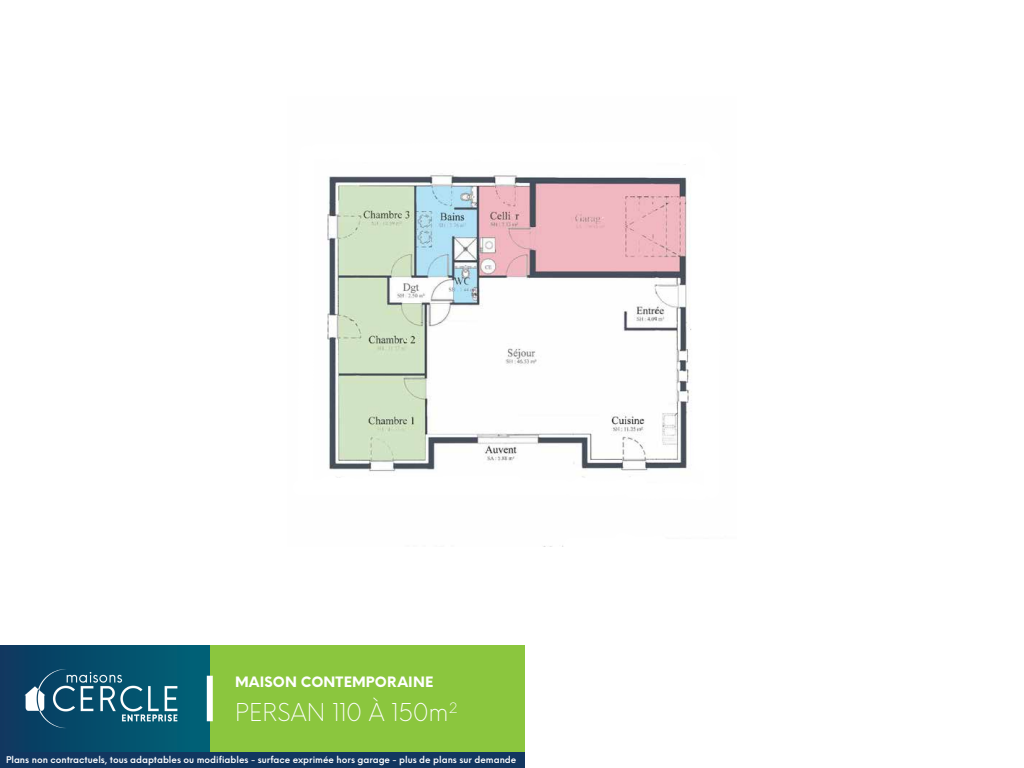
<style>
.page{position:relative;width:1024px;height:768px;background:#fff}
.page>*{position:absolute;margin:0;border:0;box-sizing:border-box;transform-origin:0 0}
.t1{font:300 24px "Neue Einstellung";letter-spacing:.005em;color:#fff}
.t2{font:800 14px "Neue Einstellung";letter-spacing:.01em;color:#fff}
.t3{font:600 9px "Neue Einstellung";color:#fff}
</style>
<div class="page">
<div style="left:0;top:645px;width:210px;height:107px;background:linear-gradient(to right,#0b385f,#006478)"></div>
<div style="left:210px;top:645px;width:314px;height:107px;background:#8bc63e"></div>
<div style="left:0;top:752px;width:524px;height:16px;background:#123760"></div>
<div style="left:207px;top:676px;width:6px;height:45px;background:#fff"></div>
<img style="left:18px;top:664px;width:167px;height:69px">
<img style="left:327px;top:164px;width:365px;height:383px">
<p class="t2" style="left:235px;top:672px;width:200px">MAISON CONTEMPORAINE</p>
<p class="t1" style="left:235px;top:696px;width:224px">PERSAN 110 À 150m<sup>2</sup></p>
<p class="t3" style="left:6px;top:754px;width:512px">Plans non contractuels, tous adaptables ou modifiables - surface exprimée hors garage - plus de plans sur demande</p>
</div>
